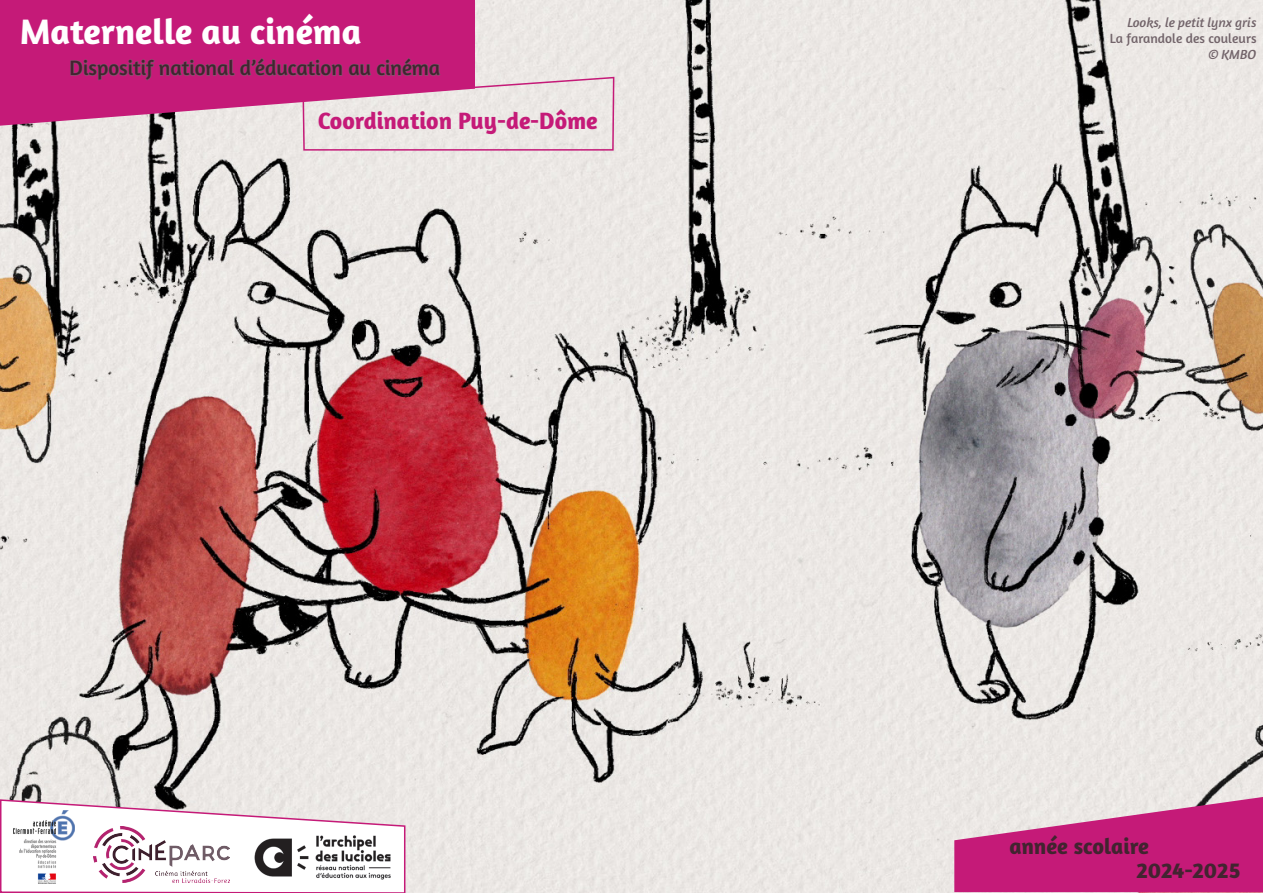
<style>
.page{position:relative;width:1263px;height:893px;background:#fff}
.page>*{position:absolute;margin:0;border:0;box-sizing:border-box;transform-origin:0 0}
.t1{font:700 36px "Amaranth";color:#fff}
.t2{font:700 24px "Amaranth";color:#c51a78}
.t3{font:700 22.5px "Amaranth";color:#422430}
.t4{font:21px "Amaranth";color:#422430}
.t5{font:italic 13.5px "Amaranth";color:#72646a}
.t6{font:13.5px "Amaranth";color:#72646a}
</style>
<div class="page">
<img style="left:0;top:0;width:1263px;height:893px">
<div style="left:0;top:0;width:475px;height:126px;background:#c51a78"></div>
<svg style="left:954px;top:797px;width:309px;height:95px;background:#cd4890"></svg>
<svg style="left:0;top:798px;width:406px;height:95px"></svg>
<img style="left:13px;top:810px;width:62px;height:74px">
<img style="left:93px;top:826px;width:136px;height:56px">
<img style="left:253px;top:834px;width:139px;height:46px">
<svg style="left:70px;top:58px;width:545px;height:93px;background:#d798b7"></svg>
<p class="t1" style="left:20px;top:9px;width:343px">Maternelle au cinéma</p>
<p class="t4" style="left:70px;top:56px;width:372px">Dispositif national d’éducation au cinéma</p>
<p class="t2" style="left:318px;top:105px;width:281px">Coordination Puy-de-Dôme</p>
<p class="t5" style="left:1127px;top:15px;width:131px">Looks, le petit lynx gris</p>
<p class="t6" style="left:1110px;top:31px;width:148px">La farandole des couleurs</p>
<p class="t5" style="left:1208px;top:47px;width:50px">© KMBO</p>
<p class="t3" style="left:1010px;top:832px;width:141px">année scolaire</p>
<p class="t3" style="left:1136px;top:856px;width:105px">2024-2025</p>
</div>
